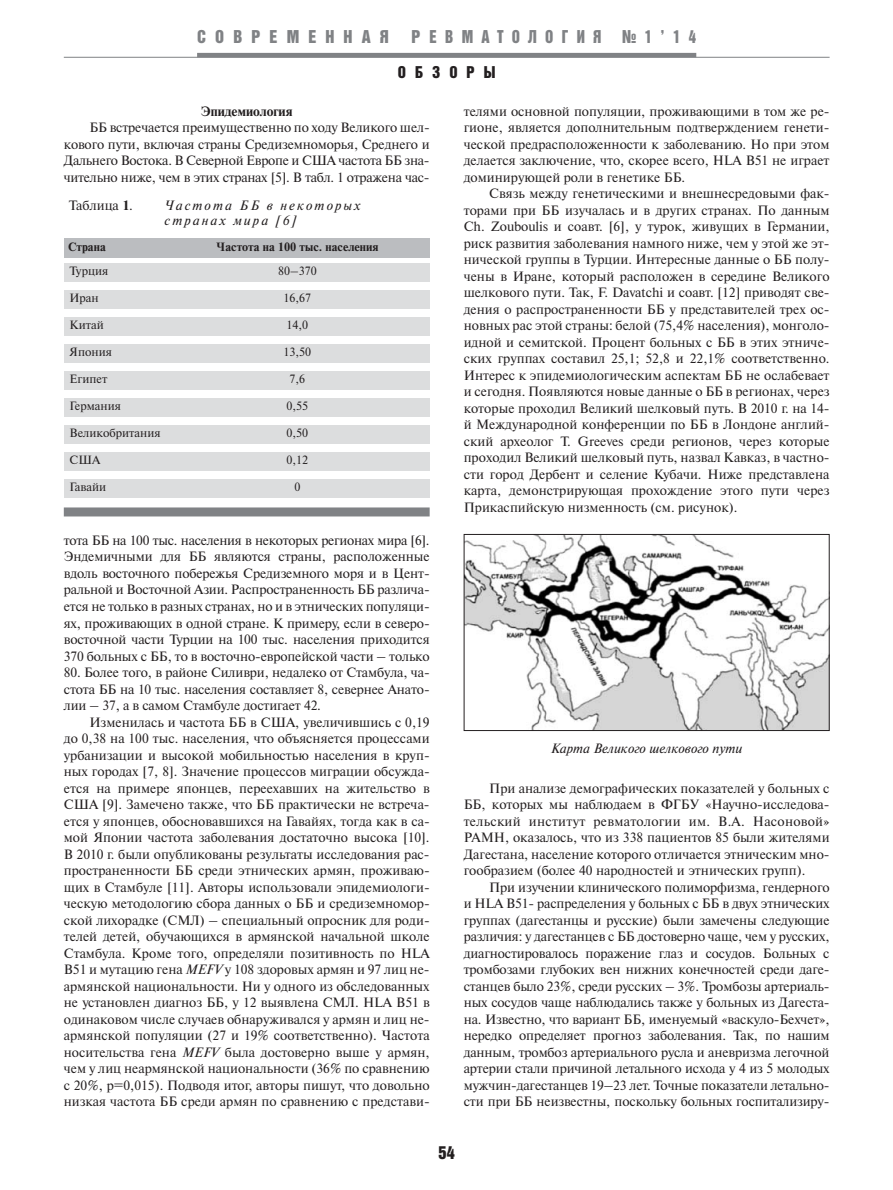
<style>
.page{position:relative;width:893px;height:1190px;background:#fff}
.page>*{position:absolute;margin:0;border:0;box-sizing:border-box;transform-origin:0 0}
.t1{font:18px "Bastion Kontrast";letter-spacing:.505em;color:#808285}
.t2{font:18px "Bastion Kontrast";color:#231f20}
.t3{font:16.5px "Bastion Kontrast";letter-spacing:.54em;color:#231f20}
.t4{font:13.5px/16.5px "Newton C";color:#231f20;text-align:justify}
.t5{font:italic 13.5px/15px "Newton C";letter-spacing:.15em;color:#231f20}
.t6{font:italic 13.5px "Newton C";color:#231f20}
.t7{font:700 13.5px "Newton C";color:#231f20}
.t8{font:12px "Newton C";color:#231f20}
.t9{font:700 12px "Newton C";color:#231f20}
.s1{font-weight:700}
.s2{font-style:italic}
</style>
<div class="page">
<hr style="left:64px;top:57px;width:765px;height:1px;background:#808285">
<hr style="left:197px;top:53px;width:499px;height:4px;background:#808285">
<div style="left:64px;top:238px;width:365px;height:19px;background:#bbbdc0"></div>
<div style="left:64px;top:263px;width:365px;height:18px;background:#dcddde"></div>
<div style="left:64px;top:507px;width:365px;height:9px;background:#808285"></div>
<div style="left:64px;top:290px;width:365px;height:18px;background:#dcddde"></div>
<div style="left:64px;top:317px;width:365px;height:18px;background:#dcddde"></div>
<div style="left:64px;top:344px;width:365px;height:18px;background:#dcddde"></div>
<div style="left:64px;top:371px;width:365px;height:18px;background:#dcddde"></div>
<div style="left:64px;top:398px;width:365px;height:18px;background:#dcddde"></div>
<div style="left:64px;top:425px;width:365px;height:18px;background:#dcddde"></div>
<div style="left:64px;top:452px;width:365px;height:18px;background:#dcddde"></div>
<div style="left:64px;top:479px;width:365px;height:18px;background:#dcddde"></div>
<img style="left:465px;top:536px;width:362px;height:193px">
<div style="left:463px;top:534px;width:366px;height:197px;border:1px solid #231f20"></div>
<h1 class="t1" style="left:197px;top:30px;width:193px">СОВPEМЕННАЯ</h1>
<h1 class="t1" style="left:411px;top:30px;width:286px">РЕВМАТОЛОГИЯ №1’14</h1>
<p class="t3" style="left:398px;top:66px;width:99px">ОБЗОРЫ</p>
<p class="t7" style="left:201px;top:106px;width:93px">Эпидемиология</p>
<p class="t4" style="left:64px;top:121px;width:367px;text-indent:26px">ББ встречается преимущественно по ходу Великого шел&shy;кового пути, включая страны Средиземноморья, Среднего и Дальнего Востока. В Северной Европе и США частота ББ зна&shy;чительно ниже, чем в этих странах [5]. В табл. 1 отражена час-</p>
<p class="t4" style="left:69px;top:199px;width:66px">Таблица <span class="s1">1</span>.</p>
<p class="t5" style="left:165px;top:199px;width:197px">Частота ББ в некоторых странах мира [6]</p>
<p class="t8" style="left:70px;top:266px;width:40px">Турция</p>
<p class="t8" style="left:70px;top:293px;width:31px">Иран</p>
<p class="t8" style="left:70px;top:320px;width:36px">Китай</p>
<p class="t8" style="left:70px;top:347px;width:44px">Япония</p>
<p class="t8" style="left:70px;top:374px;width:39px">Египет</p>
<p class="t8" style="left:70px;top:401px;width:53px">Германия</p>
<p class="t8" style="left:70px;top:428px;width:92px">Великобритания</p>
<p class="t8" style="left:70px;top:455px;width:32px">США</p>
<p class="t8" style="left:70px;top:482px;width:38px">Гавайи</p>
<p class="t9" style="left:68px;top:242px;width:39px">Страна</p>
<p class="t9" style="left:217px;top:242px;width:163px">Частота на 100 тыс. населения</p>
<p class="t8" style="left:278px;top:266px;width:40px">80–370</p>
<p class="t8" style="left:283px;top:293px;width:29px">16,67</p>
<p class="t8" style="left:286px;top:320px;width:23px">14,0</p>
<p class="t8" style="left:283px;top:347px;width:29px">13,50</p>
<p class="t8" style="left:289px;top:374px;width:17px">7,6</p>
<p class="t8" style="left:286px;top:401px;width:23px">0,55</p>
<p class="t8" style="left:286px;top:428px;width:23px">0,50</p>
<p class="t8" style="left:286px;top:455px;width:23px">0,12</p>
<p class="t8" style="left:294px;top:482px;width:8px">0</p>
<p class="t4" style="left:64px;top:533px;width:367px">тота ББ на 100 тыс. населения в некоторых регионах мира [6].<br>Эндемичными для ББ являются страны, расположенные вдоль восточного побережья Средиземного моря и в Цент&shy;ральной и Восточной Азии. Распространенность ББ различа&shy;ется не только в разных странах, но и в этнических популяци&shy;ях, проживающих в одной стране. К примеру, если в северо&shy;восточной части Турции на 100 тыс. населения приходится 370 больных с ББ, то в восточно-европейской части – только</p>
<p class="t4" style="left:64px;top:665px;width:367px">80. Более того, в районе Силиври, недалеко от Стамбула, ча&shy;стота ББ на 10 тыс. населения составляет 8, севернее Анато&shy;лии – 37, а в самом Стамбуле достигает 42.</p>
<p class="t4" style="left:64px;top:715px;width:367px;text-indent:26px">Изменилась и частота ББ в США, увеличившись с 0,19 до 0,38 на 100 тыс. населения, что объясняется процессами урбанизации и высокой мобильностью населения в круп&shy;ных городах [7, 8]. Значение процессов миграции обсужда&shy;ется на примере японцев, переехавших на жительство в США [9]. Замечено также, что ББ практически не встреча&shy;ется у японцев, обосновавшихся на Гавайях, тогда как в са&shy;мой Японии частота заболевания достаточно высока [10].<br>В 2010 г. были опубликованы результаты исследования рас&shy;пространенности ББ среди этнических армян, проживаю&shy;щих в Стамбуле [11]. Авторы использовали эпидемиологи&shy;ческую методологию сбора данных о ББ и средиземномор&shy;ской лихорадке (СМЛ) – специальный опросник для роди&shy;телей детей, обучающихся в армянской начальной школе Стамбула. Кроме того, определяли позитивность по HLA B51 и мутацию гена <span class="s2">MEFV</span> у 108 здоровых армян и 97 лиц не&shy;армянской национальности. Ни у одного из обследованных не установлен диагноз ББ, у 12 выявлена СМЛ. HLA B51 в одинаковом числе случаев обнаруживался у армян и лиц не&shy;армянской популяции (27 и 19% соответственно). Частота носительства гена <span class="s2">MEFV</span> была достоверно выше у армян, чем у лиц неармянской национальности (36% по сравнению с 20%, p=0,015). Подводя итог, авторы пишут, что довольно низкая частота ББ среди армян по сравнению с представи-</p>
<p class="t4" style="left:463px;top:104px;width:367px">телями основной популяции, проживающими в том же ре&shy;гионе, является дополнительным подтверждением генети&shy;ческой предрасположенности к заболеванию. Но при этом делается заключение, что, скорее всего, HLA B51 не играет доминирующей роли в генетике ББ.</p>
<p class="t4" style="left:463px;top:187px;width:367px;text-indent:26px">Связь между генетическими и внешнесредовыми фак&shy;торами при ББ изучалась и в других странах. По данным Ch. Zouboulis и соавт. [6], у турок, живущих в Германии, риск развития заболевания намного ниже, чем у этой же эт&shy;нической группы в Турции. Интересные данные о ББ полу&shy;чены в Иране, который расположен в середине Великого шелкового пути. Так, F. Davatchi и соавт. [12] приводят све&shy;дения о распространенности ББ у представителей трех ос&shy;новных рас этой страны: белой (75,4% населения), монголо&shy;идной и семитской. Процент больных с ББ в этих этниче&shy;ских группах составил 25,1; 52,8 и 22,1% соответственно.<br>Интерес к эпидемиологическим аспектам ББ не ослабевает и сегодня. Появляются новые данные о ББ в регионах, через которые проходил Великий шелковый путь. В 2010 г. на 14- й Международной конференции по ББ в Лондоне англий&shy;ский археолог T. Greeves среди регионов, через которые проходил Великий шелковый путь, назвал Кавказ, в частно&shy;сти город Дербент и селение Кубачи. Ниже представлена карта, демонстрирующая прохождение этого пути через Прикаспийскую низменность (см. рисунок).</p>
<p class="t6" style="left:550px;top:743px;width:193px">Карта Великого шелкового пути</p>
<p class="t4" style="left:463px;top:781px;width:367px;text-indent:26px">При анализе демографических показателей у больных c ББ, которых мы наблюдаем в ФГБУ «Научно-исследова&shy;тельский институт ревматологии им. В.А. Насоновой» РАМН, оказалось, что из 338 пациентов 85 были жителями Дагестана, население которого отличается этническим мно&shy;гообразием (более 40 народностей и этнических групп).</p>
<p class="t4" style="left:463px;top:880px;width:367px;text-indent:26px">При изучении клинического полиморфизма, гендерного и HLA B51- распределения у больных с ББ в двух этнических группах (дагестанцы и русские) были замечены следующие различия: у дагестанцев с ББ достоверно чаще, чем у русских, диагностировалось поражение глаз и сосудов. Больных с тромбозами глубоких вен нижних конечностей среди даге&shy;станцев было 23%, среди русских – 3%. Тромбозы артериаль&shy;ных сосудов чаще наблюдались также у больных из Дагеста&shy;на. Известно, что вариант ББ, именуемый «васкуло-Бехчет», нередко определяет прогноз заболевания. Так, по нашим данным, тромбоз артериального русла и аневризма легочной артерии стали причиной летального исхода у 4 из 5 молодых мужчин-дагестанцев 19–23 лет. Точные показатели летально&shy;сти при ББ неизвестны, поскольку больных госпитализиру-</p>
<h1 class="t2" style="left:438px;top:1145px;width:18px">54</h1>
</div>
